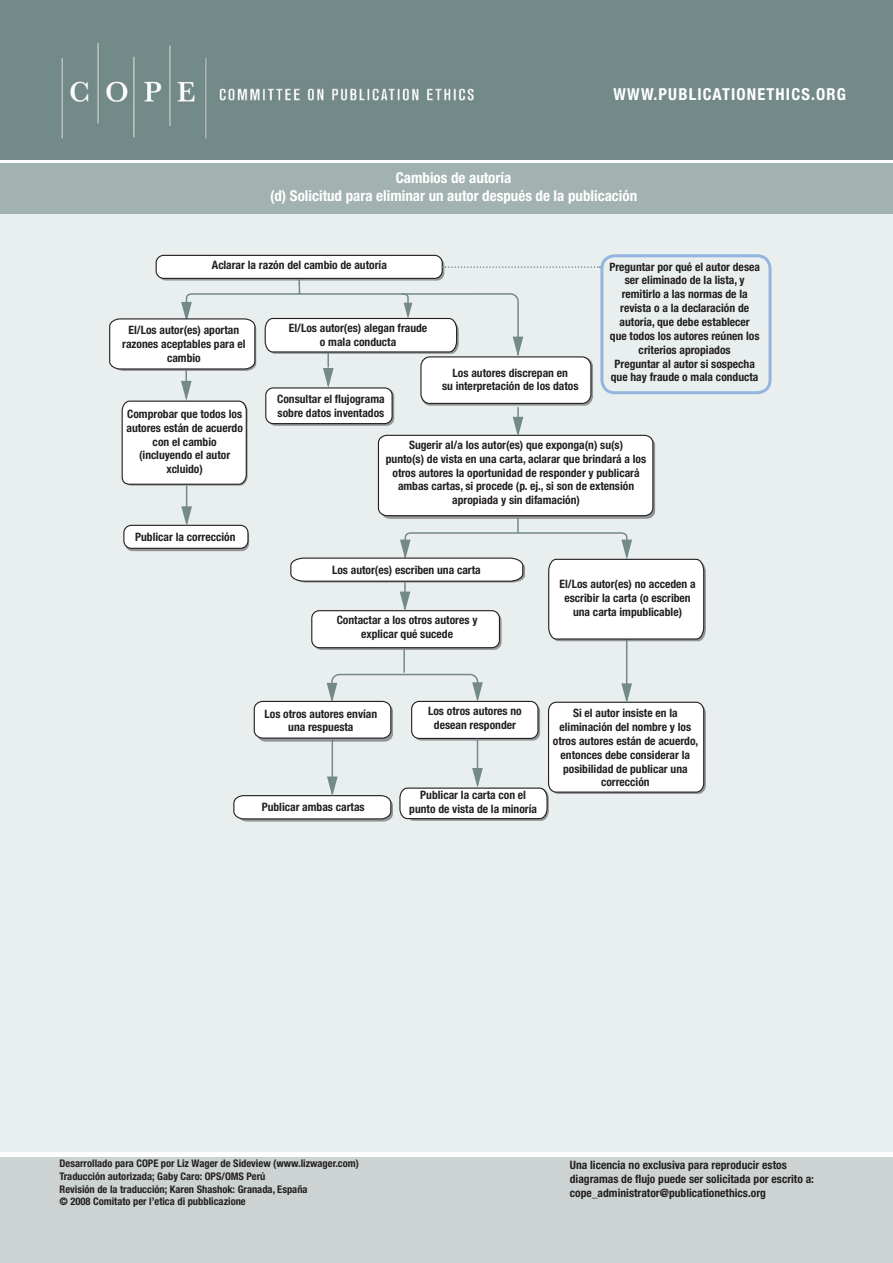
<style>
.page{position:relative;width:893px;height:1263px;background:#fff}
.page>*{position:absolute;margin:0;border:0;box-sizing:border-box;transform-origin:0 0}
.t1{font:700 condensed 16.5px "Helvetica Neue LT Std";letter-spacing:.07em;color:#fff}
.t2{font:700 condensed 15px "Helvetica Neue LT Std";color:#fff}
.t3{font:700 condensed 11.55px/13.8px "Helvetica Neue LT Std";color:#231f20;text-align:center}
.t4{font:700 condensed 10.5px "Helvetica Neue LT Std";color:#231f20}
</style>
<div class="page">
<div style="left:0;top:0;width:893px;height:159px;background:#738a88"></div>
<div style="left:0;top:163px;width:893px;height:51px;background:#a2b2b0"></div>
<div style="left:0;top:214px;width:893px;height:937px;background:#e9efee"></div>
<div style="left:0;top:1157px;width:893px;height:106px;background:#cdd3d2"></div>
<div style="left:156px;top:255px;width:286px;height:23px;background:#fff;border-radius:8px"></div>
<div style="left:156px;top:255px;width:287px;height:24px;border:1px solid #231f20;border-radius:8px"></div>
<div style="left:257px;top:704px;width:136px;height:38px;background:#939598;border-radius:8px"></div>
<svg style="left:443px;top:266px;width:157px;height:2px"></svg>
<hr style="left:332px;top:738px;width:1px;height:45px;background:#738a88">
<svg style="left:233px;top:775px;width:160px;height:46px"></svg>
<svg style="left:330px;top:641px;width:172px;height:41px"></svg>
<hr style="left:403px;top:649px;width:2px;height:24px;background:#738a88">
<hr style="left:626px;top:610px;width:1px;height:79px;background:#738a88">
<svg style="left:253px;top:682px;width:139px;height:57px"></svg>
<svg style="left:399px;top:681px;width:307px;height:140px"></svg>
<img style="left:61px;top:42px;width:413px;height:97px">
<div style="left:600px;top:254px;width:171px;height:140px;border:3px solid #92b6e0;border-radius:13px"></div>
<svg style="left:109px;top:277px;width:597px;height:364px"></svg>
<p class="t1" style="left:614px;top:84px;width:234px">WWW.PUBLICATIONETHICS.ORG</p>
<p class="t2" style="left:396px;top:168px;width:117px">Cambios de autoría</p>
<p class="t2" style="left:270px;top:186px;width:369px">(d) Solicitud para eliminar un autor después de la publicación</p>
<p class="t3" style="left:212px;top:258px;width:176px">Aclarar la razón del cambio de autoría</p>
<p class="t3" style="left:129px;top:323px;width:112px">El/Los autor(es) aportan</p>
<p class="t3" style="left:122px;top:337px;width:125px">razones aceptables para el</p>
<p class="t3" style="left:167px;top:351px;width:35px">cambio</p>
<p class="t3" style="left:289px;top:321px;width:140px">El/Los autor(es) alegan fraude</p>
<p class="t3" style="left:320px;top:335px;width:78px">o mala conducta</p>
<p class="t3" style="left:453px;top:365px;width:117px">Los autores discrepan en</p>
<p class="t3" style="left:442px;top:379px;width:138px">su interpretación de los datos</p>
<p class="t3" style="left:609px;top:259px;width:152px">Preguntar por qué el autor desea</p>
<p class="t3" style="left:625px;top:273px;width:121px">ser eliminado de la lista, y</p>
<p class="t3" style="left:622px;top:287px;width:127px">remitirlo a las normas de la</p>
<p class="t3" style="left:620px;top:301px;width:131px">revista o a la declaración de</p>
<p class="t3" style="left:620px;top:315px;width:132px">autoría, que debe establecer</p>
<p class="t3" style="left:610px;top:329px;width:151px">que todos los autores reúnen los</p>
<p class="t3" style="left:639px;top:343px;width:94px">criterios apropiados</p>
<p class="t3" style="left:614px;top:356px;width:142px">Preguntar al autor si sospecha</p>
<p class="t3" style="left:611px;top:370px;width:149px">que hay fraude o mala conducta</p>
<p class="t3" style="left:127px;top:407px;width:116px">Comprobar que todos los</p>
<p class="t3" style="left:126px;top:420px;width:118px">autores están de acuerdo</p>
<p class="t3" style="left:139px;top:434px;width:93px">con el cambio (incluyendo el autor xcluido)</p>
<p class="t3" style="left:135px;top:529px;width:102px">Publicar la corrección</p>
<p class="t3" style="left:277px;top:392px;width:109px">Consultar el flujograma</p>
<p class="t3" style="left:278px;top:406px;width:108px">sobre datos inventados</p>
<p class="t3" style="left:409px;top:438px;width:215px">Sugerir al/a los autor(es) que exponga(n) su(s)</p>
<p class="t3" style="left:386px;top:451px;width:262px">punto(s) de vista en una carta, aclarar que brindará a los otros autores la oportunidad de responder y publicará ambas cartas, si procede (p. ej., si son de extensión</p>
<p class="t3" style="left:452px;top:493px;width:129px">apropiada y sin difamación)</p>
<p class="t3" style="left:332px;top:563px;width:150px">Los autor(es) escriben una carta</p>
<p class="t3" style="left:337px;top:613px;width:142px">Contactar a los otros autores y</p>
<p class="t3" style="left:361px;top:627px;width:93px">explicar qué sucede</p>
<p class="t3" style="left:560px;top:577px;width:138px">El/Los autor(es) no acceden a</p>
<p class="t3" style="left:564px;top:591px;width:128px">escribir la carta (o escriben</p>
<p class="t3" style="left:573px;top:605px;width:110px">una carta impublicable)</p>
<p class="t3" style="left:264px;top:706px;width:114px">Los otros autores envían</p>
<p class="t3" style="left:288px;top:720px;width:67px">una respuesta</p>
<p class="t3" style="left:262px;top:799px;width:105px">Publicar ambas cartas</p>
<p class="t3" style="left:428px;top:704px;width:95px">Los otros autores no</p>
<p class="t3" style="left:434px;top:718px;width:84px">desean responder</p>
<p class="t3" style="left:420px;top:788px;width:107px">Publicar la carta con el</p>
<p class="t3" style="left:409px;top:802px;width:129px">punto de vista de la minoría</p>
<p class="t3" style="left:573px;top:706px;width:106px">Si el autor insiste en la</p>
<p class="t3" style="left:559px;top:720px;width:133px">eliminación del nombre y los</p>
<p class="t3" style="left:553px;top:734px;width:147px">otros autores están de acuerdo,</p>
<p class="t3" style="left:561px;top:747px;width:131px">entonces debe considerar la</p>
<p class="t3" style="left:563px;top:761px;width:126px">posibilidad de publicar una</p>
<p class="t3" style="left:601px;top:775px;width:50px">corrección</p>
<p class="t4" style="left:60px;top:1157px;width:301px">Desarrollado para COPE por Liz Wager de Sideview (www.lizwager.com)</p>
<p class="t4" style="left:60px;top:1170px;width:207px">Traducción autorizada; Gaby Caro: OPS/OMS Perú</p>
<p class="t4" style="left:60px;top:1182px;width:250px">Revisión de la traducción; Karen Shashok: Granada, España</p>
<p class="t4" style="left:60px;top:1195px;width:188px">© 2008 Comitato per l’etica di pubblicazione</p>
<p class="t3" style="left:570px;top:1158px;width:246px;text-align:left">Una licencia no exclusiva para reproducir estos diagramas de flujo puede ser solicitada por escrito a: cope_administrator@publicationethics.org</p>
</div>
